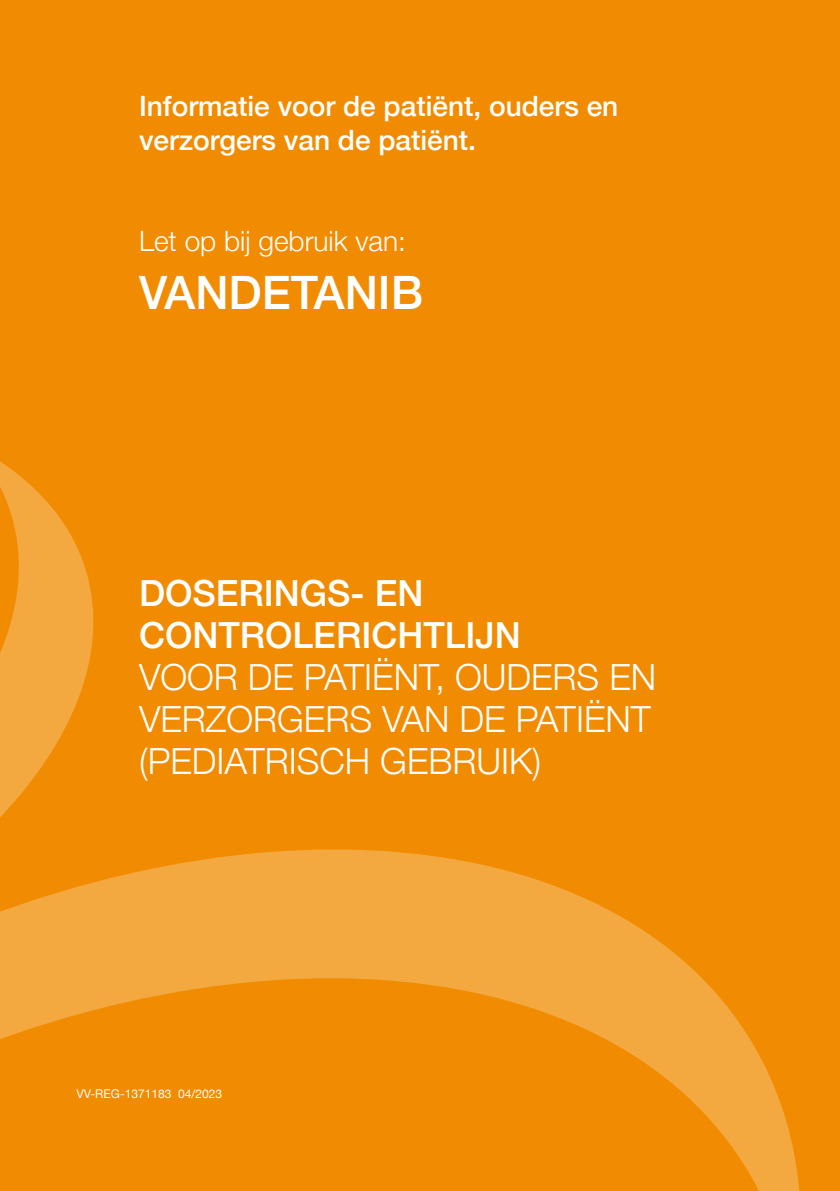
<style>
.page{position:relative;width:840px;height:1191px;background:#fff}
.page>*{position:absolute;margin:0;border:0;box-sizing:border-box;transform-origin:0 0}
.t1{font:500 46px "Helvetica Neue";color:#fff}
.t2{font:300 36px/42px "Helvetica Neue";color:#fff}
.t3{font:500 36px/42px "Helvetica Neue";color:#fff}
.t4{font:500 28px/33.6px "Helvetica Neue";color:#fff}
.t5{font:300 28px "Helvetica Neue";color:#fff}
.t6{font:12px "Helvetica Neue";color:#fff}
</style>
<div class="page">
<div style="left:0;top:0;width:839px;height:1191px;background:#f18c02"></div>
<svg style="left:134px;top:849px;width:666px;height:342px"></svg>
<svg style="left:0;top:461px;width:134px;height:578px"></svg>
<p class="t4" style="left:139px;top:87px;width:480px">Informatie voor de patiënt, ouders en verzorgers van de patiënt.</p>
<p class="t5" style="left:139px;top:218px;width:268px">Let op bij gebruik van:</p>
<p class="t1" style="left:139px;top:255px;width:285px">VANDETANIB</p>
<p class="t3" style="left:139px;top:569px;width:383px">DOSERINGS- EN<br>CONTROLERICHTLIJN</p>
<p class="t2" style="left:139px;top:654px;width:518px">VOOR DE PATIËNT, OUDERS EN<br>VERZORGERS VAN DE PATIËNT (PEDIATRISCH GEBRUIK)</p>
<p class="t6" style="left:77px;top:1085px;width:147px">VV-REG-1371183 04/2023</p>
</div>
